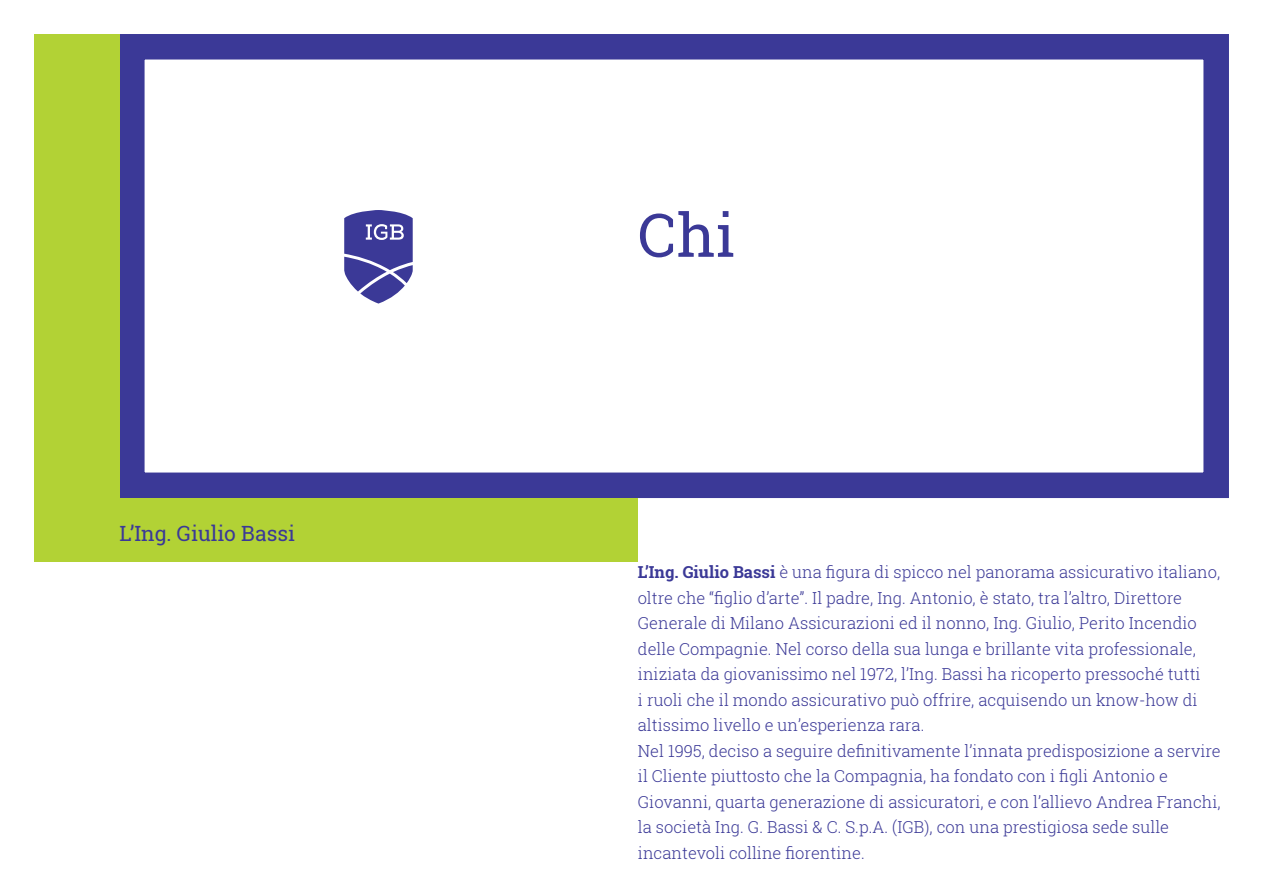
<style>
.page{position:relative;width:1263px;height:893px;background:#fff}
.page>*{position:absolute;margin:0;border:0;box-sizing:border-box;transform-origin:0 0}
.t1{font:60px "Roboto Slab";color:#3b3997}
.t2{font:21px "Roboto Slab";color:#3b3997}
.t3{font:300 16.5px/25.5px "Roboto Slab";color:#3b3997}
.s1{font-weight:700}
</style>
<div class="page">
<div style="left:119px;top:34px;width:1110px;height:464px;border:26px solid #3b3997"></div>
<div style="left:34px;top:34px;width:85px;height:470px;background:#b2d235"></div>
<svg style="left:344px;top:210px;width:69px;height:94px"></svg>
<div style="left:34px;top:498px;width:604px;height:64px;background:#b2d235"></div>
<p class="t2" style="left:119px;top:519px;width:177px">L’Ing. Giulio Bassi</p>
<h1 class="t1" style="left:638px;top:194px;width:99px">Chi</h1>
<p class="t3" style="left:638px;top:559px;width:584px"><span class="s1">L’Ing. Giulio Bassi</span> è una figura di spicco nel panorama assicurativo italiano, oltre che “figlio d’arte”. Il padre, Ing. Antonio, è stato, tra l’altro, Direttore Generale di Milano Assicurazioni ed il nonno, Ing. Giulio, Perito Incendio delle Compagnie. Nel corso della sua lunga e brillante vita professionale, iniziata da giovanissimo nel 1972, l’Ing. Bassi ha ricoperto pressoché tutti<br>i ruoli che il mondo assicurativo può offrire, acquisendo un know-how di altissimo livello e un’esperienza rara.<br>Nel 1995, deciso a seguire definitivamente l’innata predisposizione a servire il Cliente piuttosto che la Compagnia, ha fondato con i figli Antonio e Giovanni, quarta generazione di assicuratori, e con l’allievo Andrea Franchi, la società Ing. G. Bassi &amp; C. S.p.A. (IGB), con una prestigiosa sede sulle incantevoli colline fiorentine.</p>
</div>
